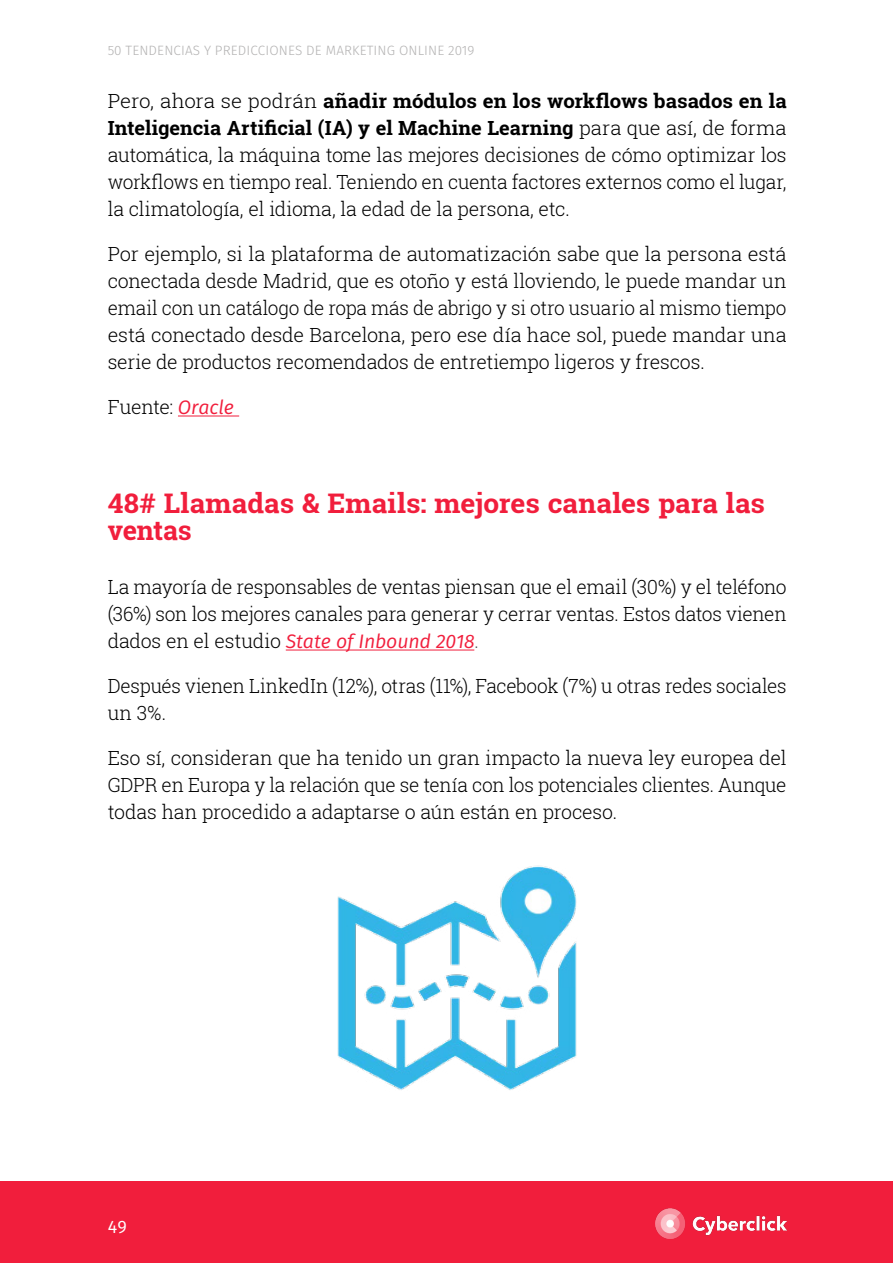
<style>
.page{position:relative;width:893px;height:1263px;background:#fff}
.page>*{position:absolute;margin:0;border:0;box-sizing:border-box;transform-origin:0 0}
.t1{font:700 27px/27px "Roboto Slab";color:#f11e3c;scale:1.04 1}
.t2{font:300 19.5px/27px "Roboto Slab";letter-spacing:-.01em;color:#000;text-align:justify}
.t3{font:300 19.5px/27px "Roboto Slab";letter-spacing:-.01em;color:#000;text-align:justify;scale:1.05 1}
.t4{font:italic 19.5px "Fira Sans";letter-spacing:-.01em;color:#f11e3c}
.t5{font:18px "Fira Sans";color:#fff}
.t6{font:300 13.5px "Fira Sans";letter-spacing:.01em;color:#b3b2b2}
.s1{font-weight:700}
.s2{font-family:"Fira Sans";font-weight:400;font-style:italic;color:#f11e3c}
.s3{font-family:"Roboto Slab";font-weight:300;font-style:normal;color:#000}
.s4{font-family:"Roboto Slab";font-weight:300;font-style:normal;color:#575756}
</style>
<div class="page">
<hr style="left:178px;top:415px;width:61px;height:1px;background:#f11e3c">
<hr style="left:286px;top:649px;width:188px;height:1px;background:#f11e3c">
<img style="left:337px;top:865px;width:240px;height:225px">
<div style="left:0;top:1182px;width:893px;height:81px;background:#f11e3c"></div>
<img style="left:656px;top:1208px;width:131px;height:30px">
<p class="t6" style="left:108px;top:41px;width:368px">50 TENDENCIAS Y PREDICCIONES DE MARKETING ONLINE 2019</p>
<p class="t3" style="left:108px;top:87px;width:648px">Pero, ahora se podrán <span class="s1">añadir módulos en los workflows basados en la Inteligencia Artificial (IA) y el Machine Learning</span> para que así, de forma automática, la máquina tome las mejores decisiones de cómo optimizar los workflows en tiempo real. Teniendo en cuenta factores externos como el lugar, la climatología, el idioma, la edad de la persona, etc.</p>
<p class="t2" style="left:108px;top:240px;width:680px">Por ejemplo, si la plataforma de automatización sabe que la persona está conectada desde Madrid, que es otoño y está lloviendo, le puede mandar un email con un catálogo de ropa más de abrigo y si otro usuario al mismo tiempo está conectado desde Barcelona, pero ese día hace sol, puede mandar una serie de productos recomendados de entretiempo ligeros y frescos.</p>
<p class="t2" style="left:108px;top:393px;width:128px">Fuente: <span class="s2">Oracle</span></p>
<h1 class="t1" style="left:108px;top:489px;width:633px">48# Llamadas &amp; Emails: mejores canales para las ventas</h1>
<p class="t2" style="left:108px;top:573px;width:680px">La mayoría de responsables de ventas piensan que el email (30%) y el teléfono (36%) son los mejores canales para generar y cerrar ventas. Estos datos vienen</p>
<p class="t4" style="left:108px;top:628px;width:373px"><span class="s3">dados en el estudio</span> State of Inbound 2018<span class="s4">.</span></p>
<p class="t2" style="left:108px;top:672px;width:680px">Después vienen LinkedIn (12%), otras (11%), Facebook (7%) u otras redes sociales un 3%.</p>
<p class="t2" style="left:108px;top:744px;width:680px">Eso sí, consideran que ha tenido un gran impacto la nueva ley europea del GDPR en Europa y la relación que se tenía con los potenciales clientes. Aunque todas han procedido a adaptarse o aún están en proceso.</p>
<p class="t5" style="left:108px;top:1214px;width:20px">49</p>
</div>
